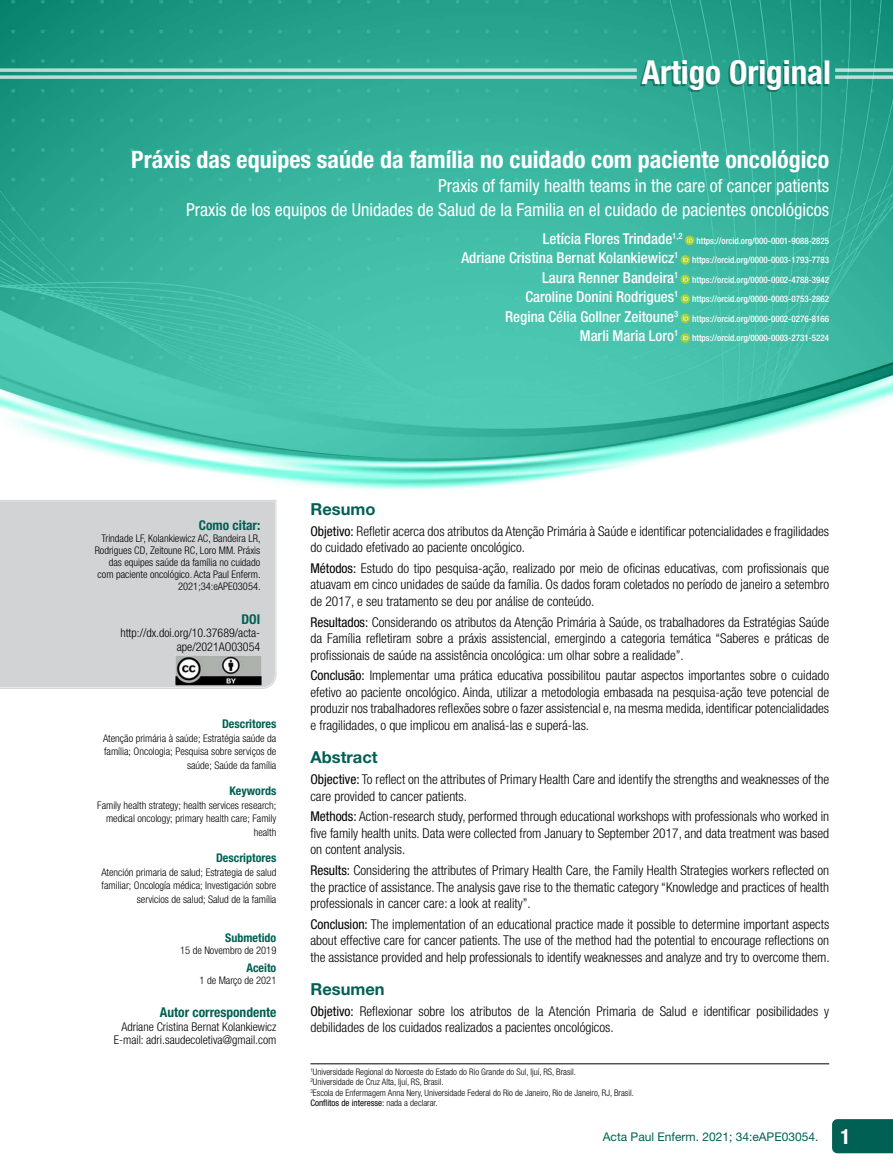
<style>
.page{position:relative;width:893px;height:1170px;background:#fff}
.page>*{position:absolute;margin:0;border:0;box-sizing:border-box;transform-origin:0 0}
.t1{font:700 condensed 33px "Helvetica Neue LT Std";color:#fff}
.t2{font:700 condensed 24px "Helvetica Neue LT Std";color:#fff}
.t3{font:condensed 18px/24px "Helvetica Neue LT Std";color:#fff;text-align:right}
.t4{font:700 16.5px "Helvetica Neue LT Std";color:#006053}
.t5{font:500 condensed 15px "Helvetica Neue LT Std";color:#fff}
.t6{font:300 condensed 13.5px/16.5px "Helvetica Neue LT Std";color:#000;text-align:justify}
.t7{font:700 condensed 13.5px "Helvetica Neue LT Std";color:#006053}
.t8{font:300 condensed 12px/13.5px "Helvetica Neue LT Std";color:#000;text-align:right}
.t9{font:700 condensed 12px "Helvetica Neue LT Std";color:#006053}
.t10{font:12px "Helvetica Neue LT Std";color:#006053}
.t11{font:300 condensed 10.5px/13.5px "Helvetica Neue LT Std";color:#000;text-align:right}
.t12{font:300 condensed 9px/10.5px "Helvetica Neue LT Std";color:#000}
.t13{font:500 condensed 9px "Helvetica Neue LT Std";color:#fff}
.s1{font-weight:400}
.s2{font-weight:700;font-stretch:condensed;font-size:21px;color:#fff}
</style>
<div class="page">
<div style="left:832px;top:1119px;width:61px;height:34px;background:#006053"></div>
<img style="left:0;top:0;width:893px;height:490px">
<svg style="left:835px;top:75px;width:58px;height:4px"></svg>
<svg style="left:835px;top:68px;width:58px;height:4px"></svg>
<svg style="left:0;top:500px;width:277px;height:189px"></svg>
<div style="left:0;top:501px;width:275px;height:186px;background:#d1d3d4"></div>
<svg style="left:685px;top:236px;width:9px;height:9px"></svg>
<svg style="left:687px;top:237px;width:6px;height:5px"></svg>
<svg style="left:680px;top:255px;width:10px;height:10px"></svg>
<svg style="left:683px;top:257px;width:5px;height:5px"></svg>
<svg style="left:680px;top:275px;width:10px;height:9px"></svg>
<svg style="left:683px;top:276px;width:5px;height:5px"></svg>
<svg style="left:680px;top:294px;width:10px;height:10px"></svg>
<svg style="left:683px;top:296px;width:5px;height:5px"></svg>
<svg style="left:680px;top:314px;width:10px;height:9px"></svg>
<svg style="left:683px;top:315px;width:5px;height:5px"></svg>
<svg style="left:680px;top:333px;width:10px;height:10px"></svg>
<svg style="left:683px;top:335px;width:5px;height:5px"></svg>
<hr style="left:310px;top:1063px;width:519px;height:1px;background:#000">
<img style="left:175px;top:655px;width:86px;height:31px">
<div style="left:640px;top:62px;width:187px;height:30px;background:#000;opacity:.3"></div>
<svg style="left:0;top:75px;width:637px;height:4px;background:#aadad2"></svg>
<svg style="left:0;top:68px;width:637px;height:4px;background:#aadad1"></svg>
<h1 class="t1" style="left:642px;top:52px;width:191px">Artigo Original</h1>
<h2 class="t2" style="left:131px;top:144px;width:699px">Práxis das equipes saúde da família no cuidado com paciente oncológico</h2>
<h3 class="t3" style="left:186px;top:173px;width:644px">Praxis of family health teams in the care of cancer patients<br>Praxis de los equipos de Unidades de Salud de la Familia en el cuidado de pacientes oncológicos</h3>
<p class="t5" style="left:543px;top:229px;width:141px">Letícia Flores Trindade<sup>1,2</sup></p>
<p class="t13" style="left:696px;top:235px;width:134px">https://orcid.org/000-0001-9088-2825</p>
<p class="t5" style="left:461px;top:249px;width:219px">Adriane Cristina Bernat Kolankiewicz<sup>1</sup></p>
<p class="t13" style="left:692px;top:254px;width:138px">https://orcid.org/0000-0003-1793-7783</p>
<p class="t5" style="left:542px;top:268px;width:138px">Laura Renner Bandeira<sup>1</sup></p>
<p class="t13" style="left:692px;top:274px;width:138px">https://orcid.org/0000-0002-4788-3942</p>
<p class="t5" style="left:525px;top:288px;width:155px">Caroline Donini Rodrigues<sup>1</sup></p>
<p class="t13" style="left:692px;top:293px;width:138px">https://orcid.org/0000-0003-0753-2862</p>
<p class="t5" style="left:505px;top:307px;width:175px">Regina Célia Gollner Zeitoune<sup>3</sup></p>
<p class="t13" style="left:692px;top:313px;width:138px">https://orcid.org/0000-0002-0276-8166</p>
<p class="t5" style="left:580px;top:327px;width:100px">Marli Maria Loro<sup>1</sup></p>
<p class="t13" style="left:692px;top:332px;width:138px">https://orcid.org/0000-0003-2731-5224</p>
<p class="t7" style="left:199px;top:517px;width:63px">Como citar:</p>
<p class="t11" style="left:95px;top:532px;width:167px;line-height:12px">Trindade LF, Kolankiewicz AC, Bandeira LR, Rodrigues CD, Zeitoune RC, Loro MM. Práxis das equipes saúde da família no cuidado com paciente oncológico. Acta Paul Enferm.<br>2021;34:eAPE03054.</p>
<p class="t7" style="left:241px;top:611px;width:20px">DOI</p>
<p class="t8" style="left:120px;top:626px;width:141px">http://dx.doi.org/10.37689/acta&shy;ape/2021AO03054</p>
<p class="t9" style="left:222px;top:716px;width:56px">Descritores</p>
<p class="t11" style="left:103px;top:731px;width:175px">Atenção primária à saúde; Estratégia saúde da família; Oncologia; Pesquisa sobre serviços de saúde; Saúde da família</p>
<p class="t9" style="left:230px;top:783px;width:48px">Keywords</p>
<p class="t11" style="left:97px;top:798px;width:181px">Family health strategy; health services research; medical oncology; primary health care; Family health</p>
<p class="t9" style="left:216px;top:850px;width:62px">Descriptores</p>
<p class="t11" style="left:101px;top:865px;width:177px">Atención primaria de salud; Estrategia de salud familiar; Oncología médica; Investigación sobre servicios de salud; Salud de la família</p>
<p class="t9" style="left:225px;top:930px;width:53px">Submetido</p>
<p class="t11" style="left:180px;top:943px;width:98px">15 de Novembro de 2019</p>
<p class="t9" style="left:246px;top:960px;width:31px">Aceito</p>
<p class="t11" style="left:199px;top:973px;width:78px">1 de Março de 2021</p>
<p class="t7" style="left:160px;top:1004px;width:118px">Autor correspondente</p>
<p class="t8" style="left:114px;top:1019px;width:164px">Adriane Cristina Bernat Kolankiewicz<br>E-mail: adri.saudecoletiva@gmail.com</p>
<p class="t4" style="left:310px;top:498px;width:67px">Resumo</p>
<p class="t6" style="left:310px;top:522px;width:520px"><span class="s1">Objetivo:</span> Refletir acerca dos atributos da Atenção Primária à Saúde e identificar potencialidades e fragilidades do cuidado efetivado ao paciente oncológico.</p>
<p class="t6" style="left:310px;top:559px;width:520px"><span class="s1">Métodos:</span> Estudo do tipo pesquisa-ação, realizado por meio de oficinas educativas, com profissionais que atuavam em cinco unidades de saúde da família. Os dados foram coletados no período de janeiro a setembro de 2017, e seu tratamento se deu por análise de conteúdo.</p>
<p class="t6" style="left:310px;top:613px;width:520px"><span class="s1">Resultados:</span> Considerando os atributos da Atenção Primária à Saúde, os trabalhadores da Estratégias Saúde da Família refletiram sobre a práxis assistencial, emergindo a categoria temática “Saberes e práticas de profissionais de saúde na assistência oncológica: um olhar sobre a realidade”.</p>
<p class="t6" style="left:310px;top:667px;width:520px"><span class="s1">Conclusão:</span> Implementar uma prática educativa possibilitou pautar aspectos importantes sobre o cuidado efetivo ao paciente oncológico. Ainda, utilizar a metodologia embasada na pesquisa-ação teve potencial de produzir nos trabalhadores reflexões sobre o fazer assistencial e, na mesma medida, identificar potencialidades e fragilidades, o que implicou em analisá-las e superá-las.</p>
<p class="t4" style="left:310px;top:747px;width:69px">Abstract</p>
<p class="t6" style="left:310px;top:770px;width:520px"><span class="s1">Objective:</span> To reflect on the attributes of Primary Health Care and identify the strengths and weaknesses of the care provided to cancer patients.</p>
<p class="t6" style="left:310px;top:808px;width:520px"><span class="s1">Methods:</span> Action-research study, performed through educational workshops with professionals who worked in five family health units. Data were collected from January to September 2017, and data treatment was based on content analysis.</p>
<p class="t6" style="left:310px;top:861px;width:520px"><span class="s1">Results:</span> Considering the attributes of Primary Health Care, the Family Health Strategies workers reflected on the practice of assistance. The analysis gave rise to the thematic category “Knowledge and practices of health professionals in cancer care: a look at reality”.</p>
<p class="t6" style="left:310px;top:915px;width:521px"><span class="s1">Conclusion:</span> The implementation of an educational practice made it possible to determine important aspects about effective care for cancer patients. The use of the method had the potential to encourage reflections on the assistance provided and help professionals to identify weaknesses and analyze and try to overcome them.</p>
<p class="t4" style="left:310px;top:979px;width:76px">Resumen</p>
<p class="t6" style="left:310px;top:1002px;width:520px"><span class="s1">Objetivo:</span> Reflexionar sobre los atributos de la Atención Primaria de Salud e identificar posibilidades y debilidades de los cuidados realizados a pacientes oncológicos.</p>
<p class="t12" style="left:310px;top:1065px;width:325px"><sup>1</sup>Universidade Regional do Noroeste do Estado do Rio Grande do Sul, Ijuí, RS, Brasil.<br><sup>2</sup>Universidade de Cruz Alta, Ijuí, RS, Brasil.<br><sup>3</sup>Escola de Enfermagem Anna Nery, Universidade Federal do Rio de Janeiro, Rio de Janeiro, RJ, Brasil.<br><span class="s1">Conflitos de interesse:</span> nada a declarar.</p>
<p class="t10" style="left:603px;top:1129px;width:249px">Acta Paul Enferm. 2021; 34:eAPE03054. <span class="s2">1</span></p>
</div>
